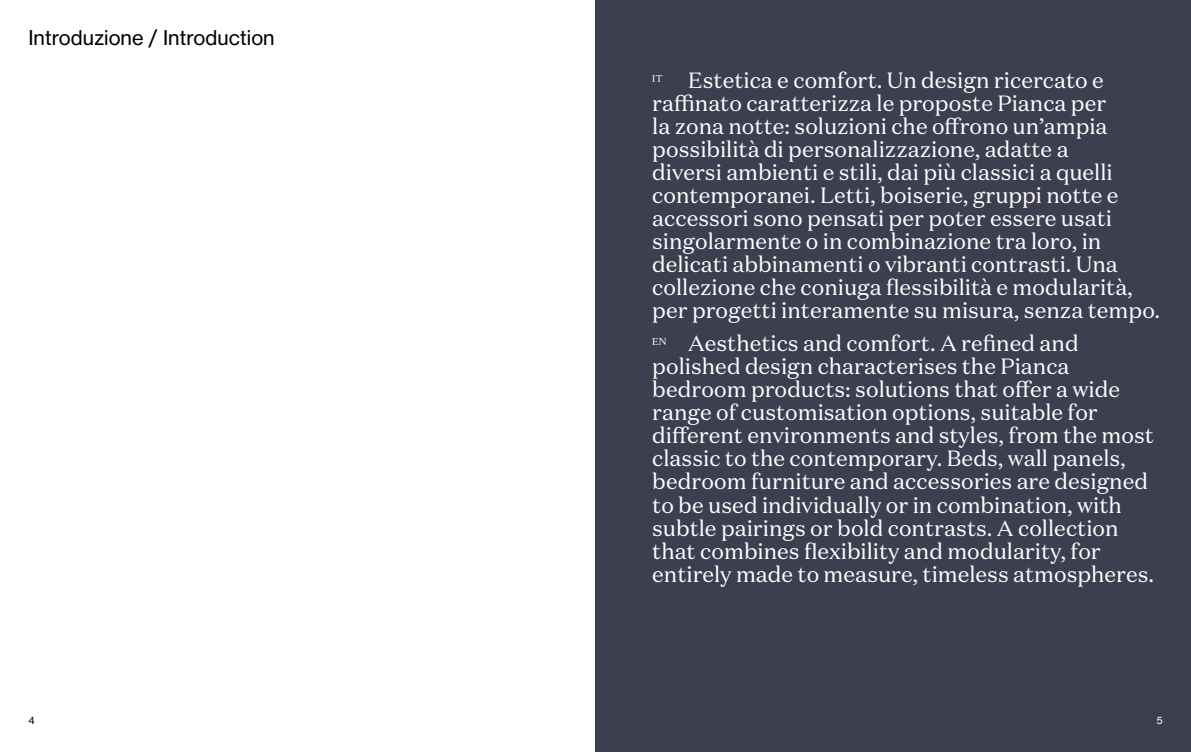
<style>
.page{position:relative;width:1191px;height:752px;background:#fff}
.page>*{position:absolute;margin:0;border:0;box-sizing:border-box;transform-origin:0 0}
.t1{font:22px/23px "Domaine Text";color:#fff}
.t2{font:20px "Haas Grot Text 55 Roman";color:#000}
.t3{font:10px "Haas Grot Text 55 Roman";color:#000}
.t4{font:10px "Haas Grot Text 55 Roman";color:#fff}
</style>
<div class="page">
<div style="left:595px;top:0;width:596px;height:751px;background:#3d3f50"></div>
<p class="t2" style="left:28px;top:25px;width:248px">Introduzione / Introduction</p>
<p class="t1" style="left:652px;top:68px;width:509px"><sup>IT</sup> Estetica e comfort. Un design ricercato e raffinato caratterizza le proposte Pianca per<br>la zona notte: soluzioni che offrono un’ampia possibilità di personalizzazione, adatte a<br>diversi ambienti e stili, dai più classici a quelli contemporanei. Letti, boiserie, gruppi notte e accessori sono pensati per poter essere usati singolarmente o in combinazione tra loro, in delicati abbinamenti o vibranti contrasti. Una collezione che coniuga flessibilità e modularità, per progetti interamente su misura, senza tempo.</p>
<p class="t1" style="left:652px;top:331px;width:503px"><sup>EN</sup> Aesthetics and comfort. A refined and polished design characterises the Pianca bedroom products: solutions that offer a wide range of customisation options, suitable for different environments and styles, from the most classic to the contemporary. Beds, wall panels, bedroom furniture and accessories are designed to be used individually or in combination, with subtle pairings or bold contrasts. A collection that combines flexibility and modularity, for entirely made to measure, timeless atmospheres.</p>
<p class="t3" style="left:28px;top:713px;width:8px">4</p>
<p class="t4" style="left:1156px;top:713px;width:7px">5</p>
</div>
